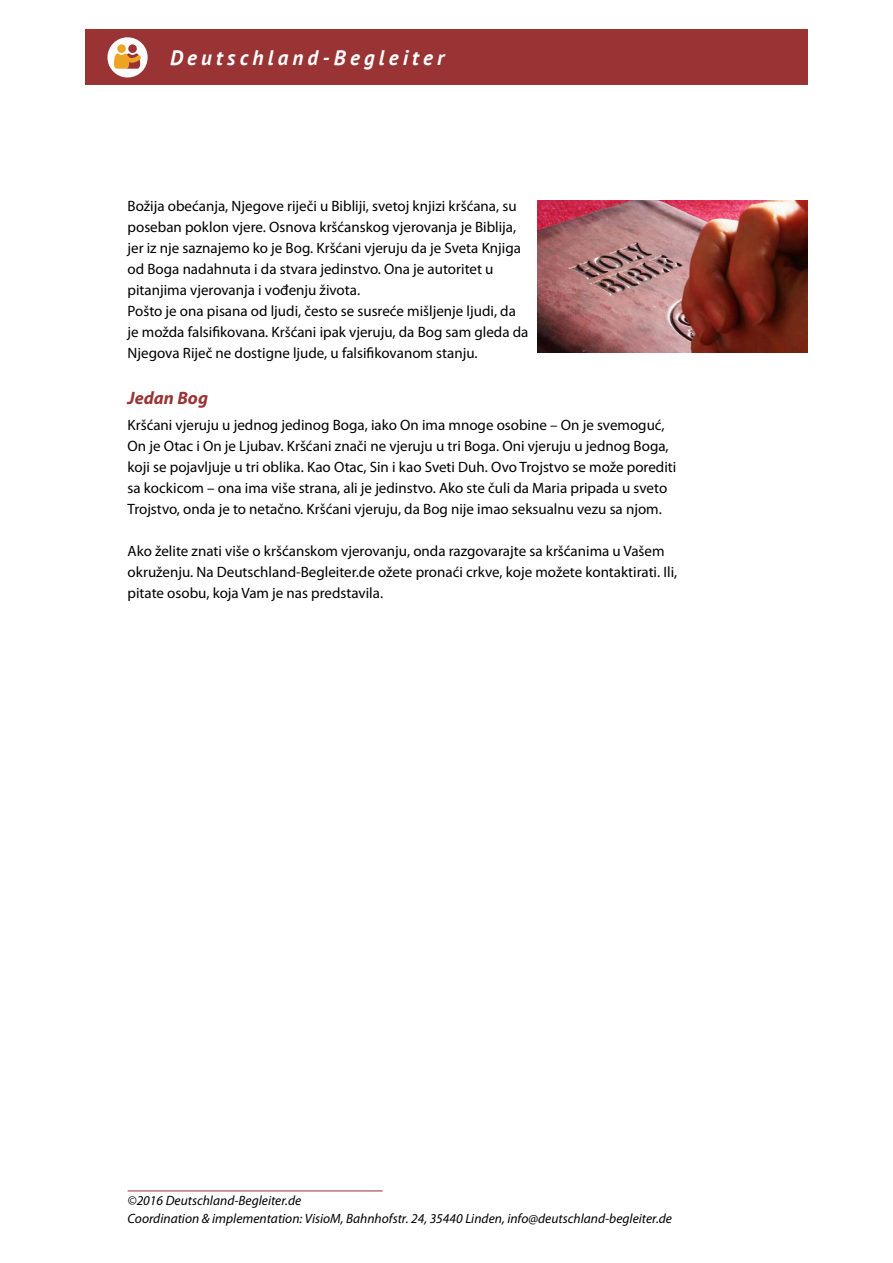
<style>
.page{position:relative;width:893px;height:1263px;background:#fff}
.page>*{position:absolute;margin:0;border:0;box-sizing:border-box;transform-origin:0 0}
.t1{font:italic 700 21px "PT Sans";letter-spacing:.2em;color:#fff}
.subtitel{font:italic 700 18px "Myriad Pro";letter-spacing:.005em;color:#9a3334}
.t2{font:15px/21px "Myriad Pro";color:#000}
.t3{font:italic 13.5px/18px "Myriad Pro";color:#000}
</style>
<div class="page">
<div style="left:85px;top:30px;width:723px;height:55px;background:#9a3334"></div>
<div style="left:107px;top:37px;width:41px;height:41px;background:#fff;border-radius:50%"></div>
<div style="left:128px;top:44px;width:9px;height:9px;background:#9a3334;border-radius:50%"></div>
<svg style="left:114px;top:53px;width:27px;height:16px"></svg>
<div style="left:117px;top:44px;width:9px;height:9px;background:#eea423;border-radius:50%"></div>
<hr style="left:128px;top:1190px;width:255px;height:1px;background:#9a3334">
<img style="left:538px;top:201px;width:270px;height:152px">
<h1 class="t1" style="left:170px;top:43px;width:276px">Deutschland-Begleiter</h1>
<p class="t2" style="left:128px;top:195px;width:395px">Božija obećanja, Njegove riječi u Bibliji, svetoj knjizi kršćana, su poseban poklon vjere. Osnova kršćanskog vjerovanja je Biblija, jer iz nje saznajemo ko je Bog. Kršćani vjeruju da je Sveta Knjiga od Boga nadahnuta i da stvara jedinstvo. Ona je autoritet u pitanjima vjerovanja i vođenju života.</p>
<p class="t2" style="left:128px;top:300px;width:402px">Pošto je ona pisana od ljudi, često se susreće mišljenje ljudi, da je možda falsifikovana. Kršćani ipak vjeruju, da Bog sam gleda da<br>Njegova Riječ ne dostigne ljude, u falsifikovanom stanju.</p>
<p class="subtitel" style="left:128px;top:387px;width:82px">Jedan Bog</p>
<p class="t2" style="left:128px;top:414px;width:550px">Kršćani vjeruju u jednog jedinog Boga, iako On ima mnoge osobine – On je svemoguć, On je Otac i On je Ljubav. Kršćani znači ne vjeruju u tri Boga. Oni vjeruju u jednog Boga, koji se pojavljuje u tri oblika. Kao Otac, Sin i kao Sveti Duh. Ovo Trojstvo se može porediti sa kockicom – ona ima više strana, ali je jedinstvo. Ako ste čuli da Maria pripada u sveto Trojstvo, onda je to netačno. Kršćani vjeruju, da Bog nije imao seksualnu vezu sa njom.</p>
<p class="t2" style="left:128px;top:540px;width:551px">Ako želite znati više o kršćanskom vjerovanju, onda razgovarajte sa kršćanima u Vašem okruženju. Na Deutschland-Begleiter.de ožete pronaći crkve, koje možete kontaktirati. Ili, pitate osobu, koja Vam je nas predstavila.</p>
<p class="t3" style="left:128px;top:1191px;width:546px">©2016 Deutschland-Begleiter.de<br>Coordination &amp; implementation: VisioM, Bahnhofstr. 24, 35440 Linden, info@deutschland-begleiter.de</p>
</div>
